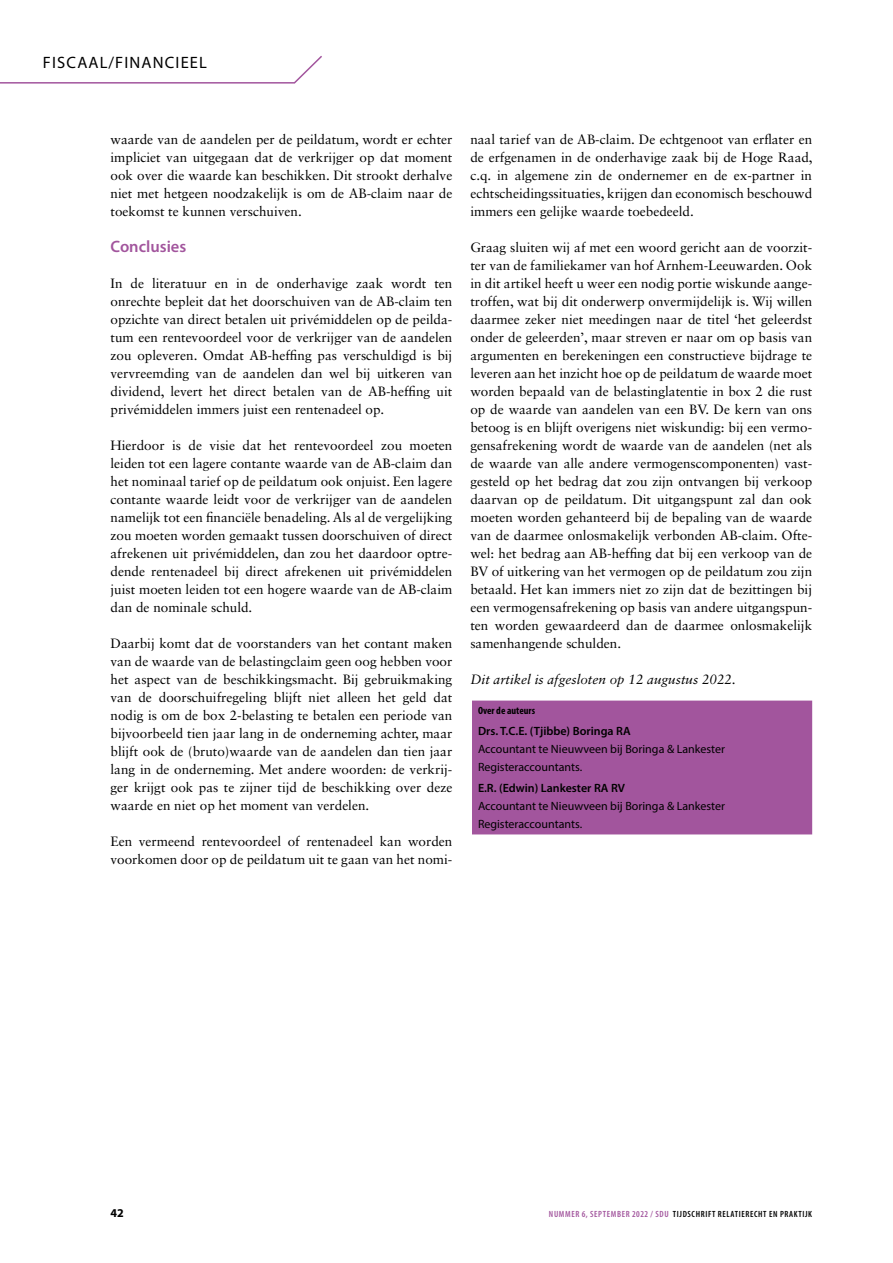
<style>
.page{position:relative;width:893px;height:1263px;background:#fff}
.page>*{position:absolute;margin:0;border:0;box-sizing:border-box;transform-origin:0 0}
.t1{font:16.5px "Myriad Pro";color:#000}
.t2{font:600 16.5px "Myriad Pro";color:#a2559d}
.t3{font:13.5px/18px "Sabon LT Std";color:#000;text-align:justify}
.t4{font:italic 13.5px "Sabon LT Std";color:#000}
.t5{font:12px/18px "Myriad Pro";color:#000}
.t6{font:600 12px "Myriad Pro";color:#000}
.t7{font:700 12px "Myriad Pro";color:#000}
.t8{font:700 condensed 10.5px "Myriad Pro";color:#000}
.t9{font:600 condensed 9px "Myriad Pro";letter-spacing:.07em;color:#000}
.s1{color:#a2559d}
</style>
<div class="page">
<svg style="left:0;top:56px;width:322px;height:28px"></svg>
<div style="left:472px;top:700px;width:340px;height:134px;background:#a2559d"></div>
<p class="t1" style="left:43px;top:53px;width:92px">Fiscaal/finan</p>
<p class="t1" style="left:165px;top:53px;width:44px">cieel</p>
<p class="t3" style="left:111px;top:130px;width:343px">waarde van de aandelen per de peildatum, wordt er echter impliciet van uitgegaan dat de verkrijger op dat moment ook over die waarde kan beschikken. Dit strookt derhalve niet met hetgeen noodzakelijk is om de AB-claim naar de toekomst te kunnen verschuiven.</p>
<p class="t2" style="left:111px;top:236px;width:77px">Conclusies</p>
<p class="t3" style="left:111px;top:274px;width:343px">In de literatuur en in de onderhavige zaak wordt ten onrechte bepleit dat het doorschuiven van de AB-claim ten opzichte van direct betalen uit privémiddelen op de peilda&shy;tum een rentevoordeel voor de verkrijger van de aandelen zou opleveren. Omdat AB-heffing pas verschuldigd is bij vervreemding van de aandelen dan wel bij uitkeren van dividend, levert het direct betalen van de AB-heffing uit privémiddelen immers juist een rentenadeel op.</p>
<p class="t3" style="left:111px;top:436px;width:343px">Hierdoor is de visie dat het rentevoordeel zou moeten leiden tot een lagere contante waarde van de AB-claim dan het nominaal tarief op de peildatum ook onjuist. Een lagere contante waarde leidt voor de verkrijger van de aandelen namelijk tot een financiële benadeling. Als al de vergelijking zou moeten worden gemaakt tussen doorschuiven of direct afrekenen uit privémiddelen, dan zou het daardoor optre&shy;dende rentenadeel bij direct afrekenen uit privémiddelen juist moeten leiden tot een hogere waarde van de AB-claim dan de nominale schuld.</p>
<p class="t3" style="left:111px;top:634px;width:343px">Daarbij komt dat de voorstanders van het contant maken van de waarde van de belastingclaim geen oog hebben voor het aspect van de beschikkingsmacht. Bij gebruikmaking van de doorschuifregeling blijft niet alleen het geld dat nodig is om de box 2-belasting te betalen een periode van bijvoorbeeld tien jaar lang in de onderneming achter, maar blijft ook de (bruto)waarde van de aandelen dan tien jaar lang in de onderneming. Met andere woorden: de verkrij&shy;ger krijgt ook pas te zijner tijd de beschikking over deze waarde en niet op het moment van verdelen.</p>
<p class="t3" style="left:111px;top:832px;width:343px">Een vermeend rentevoordeel of rentenadeel kan worden voorkomen door op de peildatum uit te gaan van het nomi-</p>
<p class="t3" style="left:470px;top:130px;width:344px">naal tarief van de AB-claim. De echtgenoot van erflater en de erfgenamen in de onderhavige zaak bij de Hoge Raad, c.q. in algemene zin de ondernemer en de ex-partner in echtscheidingssituaties, krijgen dan economisch beschouwd immers een gelijke waarde toebedeeld.</p>
<p class="t3" style="left:470px;top:238px;width:343px">Graag sluiten wij af met een woord gericht aan de voorzit&shy;ter van de familiekamer van hof Arnhem-Leeuwarden. Ook in dit artikel heeft u weer een nodig portie wiskunde aange&shy;troffen, wat bij dit onderwerp onvermijdelijk is. Wij willen daarmee zeker niet meedingen naar de titel ‘het geleerdst onder de geleerden’, maar streven er naar om op basis van argumenten en berekeningen een constructieve bijdrage te leveren aan het inzicht hoe op de peildatum de waarde moet worden bepaald van de belastinglatentie in box 2 die rust op de waarde van aandelen van een BV. De kern van ons betoog is en blijft overigens niet wiskundig: bij een vermo&shy;gensafrekening wordt de waarde van de aandelen (net als de waarde van alle andere vermogenscomponenten) vast&shy;gesteld op het bedrag dat zou zijn ontvangen bij verkoop daarvan op de peildatum. Dit uitgangspunt zal dan ook moeten worden gehanteerd bij de bepaling van de waarde van de daarmee onlosmakelijk verbonden AB-claim. Ofte&shy;wel: het bedrag aan AB-heffing dat bij een verkoop van de BV of uitkering van het vermogen op de peildatum zou zijn betaald. Het kan immers niet zo zijn dat de bezittingen bij een vermogensafrekening op basis van andere uitgangspun&shy;ten worden gewaardeerd dan de daarmee onlosmakelijk samenhangende schulden.</p>
<p class="t4" style="left:470px;top:671px;width:267px">Dit artikel is afgesloten op 12 augustus 2022.</p>
<p class="t8" style="left:478px;top:704px;width:59px">Over de auteurs</p>
<p class="t6" style="left:478px;top:724px;width:154px">Drs. T.C.E. (Tjibbe) Boringa RA</p>
<p class="t5" style="left:478px;top:740px;width:249px">Accountant te Nieuwveen bij Boringa &amp; Lankester<br>Registeraccountants.</p>
<p class="t6" style="left:478px;top:781px;width:149px">E.R. (Edwin) Lankester RA RV</p>
<p class="t5" style="left:478px;top:797px;width:249px">Accountant te Nieuwveen bij Boringa &amp; Lankester<br>Registeraccountants.</p>
<p class="t7" style="left:111px;top:1205px;width:15px">42</p>
<p class="t9" style="left:549px;top:1208px;width:265px"><span class="s1">NUMMER 6, SEPTEMBER 2022 / SDU</span> TIJDSCHRIFT RELATIERECHT EN PRAKTIJK</p>
</div>
